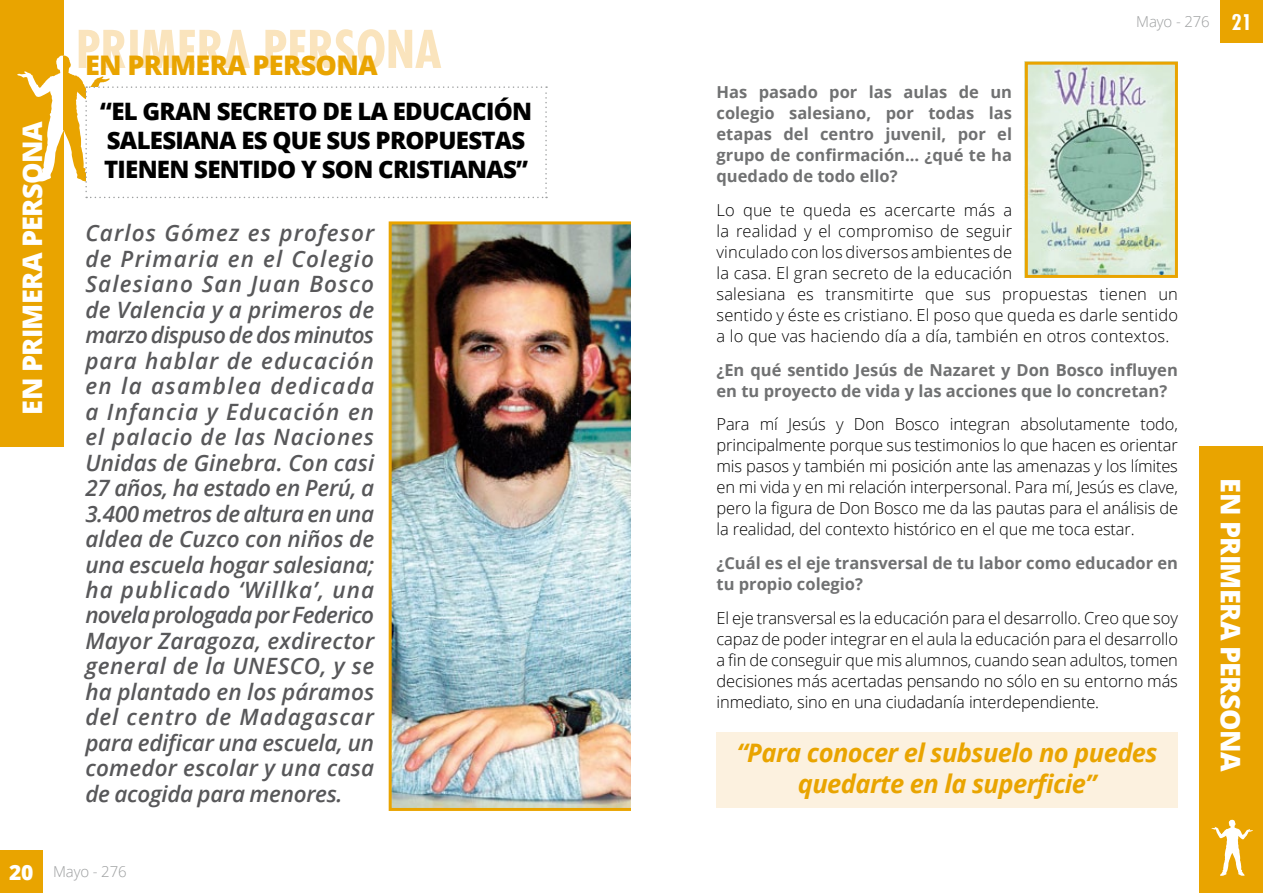
<style>
.page{position:relative;width:1263px;height:893px;background:#fff}
.page>*{position:absolute;margin:0;border:0;box-sizing:border-box;transform-origin:0 0}
.t1{font:800 27px "Open Sans";letter-spacing:-.025em;color:#fff}
.t2{font:800 27px "Open Sans";letter-spacing:-.025em;color:#e9a400}
.t3{font:italic 700 25.5px/30.6px "Open Sans";letter-spacing:-.02em;color:#e9a400;text-align:center}
.t4{font:800 24px "Open Sans";color:#000}
.t5{font:italic 600 22.5px/25.5px "Open Sans";letter-spacing:-.01em;color:#58585a;text-align:justify}
.t6{font:800 21px "Open Sans";color:#fff}
.t7{font:700 condensed 21px "Futura";color:#fff}
.t8{font:300 16.5px/21px "Open Sans";letter-spacing:.01em;color:#000;text-align:justify}
.t9{font:700 16.5px/21px "Open Sans";color:#707172}
.t10{font:300 15px "Open Sans";letter-spacing:-.01em;color:#9c9e9f}
</style>
<div class="page">
<div style="left:0;top:0;width:64px;height:446px;background:#e9a400"></div>
<div style="left:0;top:850px;width:43px;height:43px;background:#e9a400"></div>
<div style="left:1220px;top:0;width:43px;height:43px;background:#e9a400"></div>
<div style="left:1199px;top:446px;width:64px;height:447px;background:#e9a400"></div>
<svg style="left:1211px;top:820px;width:42px;height:56px"></svg>
<div style="left:716px;top:732px;width:462px;height:76px;background:#fcf1df"></div>
<svg style="left:17px;top:29px;width:530px;height:169px"></svg>
<img style="left:388px;top:221px;width:243px;height:590px">
<img style="left:1029px;top:66px;width:145px;height:208px">
<div style="left:1025px;top:62px;width:153px;height:216px;border:3px solid #e9a400"></div>
<h1 class="t1" style="left:12px;top:415px;width:294px;rotate:-90deg">EN PRIMERA PERSONA</h1>
<h1 class="t2" style="left:85px;top:45px;width:294px">EN PRIMERA PERSONA</h1>
<h3 class="t4" style="left:100px;top:93px;width:61px">“EL GRAN</h3>
<h3 class="t4" style="left:217px;top:93px;width:16px">SECRETO</h3>
<h3 class="t4" style="left:322px;top:93px;width:87px">DELAEDUCACIÓN</h3>
<h3 class="t4" style="left:107px;top:122px;width:16px">SALESIANA</h3>
<h3 class="t4" style="left:241px;top:122px;width:101px">ES QUE SUS</h3>
<h3 class="t4" style="left:376px;top:122px;width:16px">PROPUESTAS</h3>
<h3 class="t4" style="left:104px;top:151px;width:15px">TIENEN</h3>
<h3 class="t4" style="left:194px;top:151px;width:16px">SENTIDO</h3>
<h3 class="t4" style="left:301px;top:151px;width:38px">YSON</h3>
<h3 class="t4" style="left:378px;top:151px;width:15px">CRISTIANAS</h3>
<h3 class="t4" style="left:516px;top:151px;width:13px">”</h3>
<p class="t5" style="left:85px;top:220px;width:290px">Carlos Gómez es profesor de Primaria en el Colegio Salesiano San Juan Bosco de Valencia y a primeros de marzo dispuso de dos minutos para hablar de educación en la asamblea dedicada a Infancia y Educación en el palacio de las Naciones Unidas de Ginebra. Con casi 27 años, ha estado en Perú, a 3.400 metros de altura en una aldea de Cuzco con niños de una escuela hogar salesiana; ha publicado ‘Willka’, una novela prologada por Federico Mayor Zaragoza, exdirector general de la UNESCO, y se ha plantado en los páramos del centro de Madagascar para edificar una escuela, un comedor escolar y una casa de acogida para menores.</p>
<p class="t6" style="left:9px;top:856px;width:26px">20</p>
<p class="t10" style="left:53px;top:862px;width:75px">Mayo - 276</p>
<p class="t10" style="left:1136px;top:11px;width:75px">Mayo - 276</p>
<p class="t7" style="left:1231px;top:9px;width:22px">21</p>
<p class="t9" style="left:716px;top:81px;width:297px;text-align:justify">Has pasado por las aulas de un colegio salesiano, por todas las etapas del centro juvenil, por el grupo de confirmación… ¿qué te ha quedado de todo ello?</p>
<p class="t8" style="left:716px;top:199px;width:463px;text-align:left">Lo que te queda es acercarte más a<br>la realidad y el compromiso de seguir<br>vinculado con los diversos ambientes de<br>la casa. El gran secreto de la educación<br>salesiana es transmitirte que sus propuestas tienen un sentido y éste es cristiano. El poso que queda es darle sentido a lo que vas haciendo día a día, también en otros contextos.</p>
<p class="t9" style="left:716px;top:359px;width:463px">¿En qué sentido Jesús de Nazaret y Don Bosco influyen en tu proyecto de vida y las acciones que lo concretan?</p>
<p class="t8" style="left:716px;top:413px;width:463px">Para mí Jesús y Don Bosco integran absolutamente todo, principalmente porque sus testimonios lo que hacen es orientar mis pasos y también mi posición ante las amenazas y los límites en mi vida y en mi relación interpersonal. Para mí, Jesús es clave, pero la figura de Don Bosco me da las pautas para el análisis de la realidad, del contexto histórico en el que me toca estar.</p>
<p class="t9" style="left:716px;top:552px;width:463px">¿Cuál es el eje transversal de tu labor como educador en tu propio colegio?</p>
<p class="t8" style="left:716px;top:607px;width:463px">El eje transversal es la educación para el desarrollo. Creo que soy capaz de poder integrar en el aula la educación para el desarrollo a fin de conseguir que mis alumnos, cuando sean adultos, tomen decisiones más acertadas pensando no sólo en su entorno más inmediato, sino en una ciudadanía interdependiente.</p>
<h2 class="t3" style="left:737px;top:737px;width:422px">“Para conocer el subsuelo no puedes quedarte en la superficie”</h2>
<h1 class="t1" style="left:1251px;top:478px;width:294px;rotate:90deg">EN PRIMERA PERSONA</h1>
</div>
